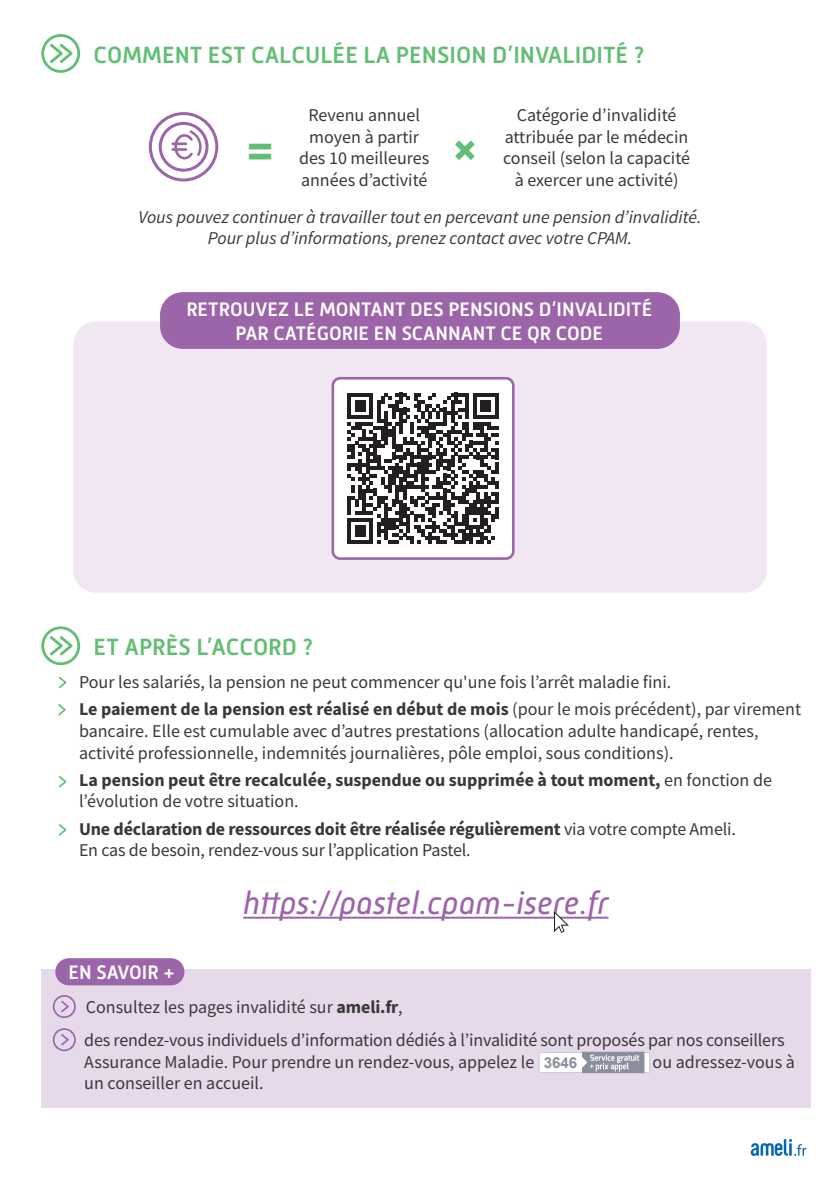
<style>
.page{position:relative;width:840px;height:1191px;background:#fff}
.page>*{position:absolute;margin:0;border:0;box-sizing:border-box;transform-origin:0 0}
.t1{font:700 48px "Mic 32 New";color:#63be75}
.t2{font:italic 32px "Mic 32 New";color:#9c64a9}
.t3{font:500 24px "Mic 32 New";color:#63be75}
.t4{font:500 20px/24px "Mic 32 New";color:#fff;text-align:center}
.t5{font:18px/21.6px "Source Sans Pro";color:#383839}
.t6{font:italic 18px/21.6px "Source Sans Pro";color:#383839;text-align:center}
.t7{font:700 18px/21.6px "Source Sans Pro";color:#383839}
.t8{font:700 15.2px "Arial";color:#8a8f9d}
.s1{font-weight:700}
.s2{font-weight:400}
</style>
<div class="page">
<div style="left:73px;top:321px;width:693px;height:271px;background:#f0e7f2;border-radius:23px"></div>
<svg style="left:41px;top:626px;width:39px;height:39px"></svg>
<svg style="left:59px;top:676px;width:7px;height:12px"></svg>
<svg style="left:58px;top:704px;width:8px;height:11px"></svg>
<svg style="left:59px;top:776px;width:7px;height:11px"></svg>
<svg style="left:59px;top:824px;width:7px;height:11px"></svg>
<svg style="left:750px;top:1139px;width:57px;height:17px"></svg>
<svg style="left:41px;top:34px;width:39px;height:39px"></svg>
<svg style="left:149px;top:112px;width:69px;height:69px"></svg>
<div style="left:160px;top:292px;width:519px;height:57px;background:#9c64a9;border-radius:23px"></div>
<div style="left:41px;top:969px;width:769px;height:138px;background:#e5d9ea"></div>
<div style="left:55px;top:958px;width:129px;height:27px;background:#9c64a9;border-radius:14px"></div>
<svg style="left:538px;top:1051px;width:111px;height:22px"></svg>
<svg style="left:53px;top:995px;width:23px;height:23px"></svg>
<svg style="left:53px;top:1028px;width:23px;height:23px"></svg>
<div style="left:332px;top:378px;width:181px;height:180px;background:#fff;border-radius:7px"></div>
<svg style="left:347px;top:393px;width:151px;height:151px"></svg>
<hr style="left:494px;top:492px;width:4px;height:11px;background:#231f20">
<svg style="left:494px;top:507px;width:4px;height:11px"></svg>
<div style="left:331px;top:377px;width:183px;height:183px;border:3px solid #9c64a9;border-radius:7px"></div>
<hr style="left:243px;top:916px;width:365px;height:2px;background:#9c64a9">
<img style="left:554px;top:911px;width:14px;height:21px">
<p class="t3" style="left:94px;top:41px;width:552px">COMMENT EST CALCULÉE LA PENSION D’INVALIDITÉ ?</p>
<p class="t1" style="left:246px;top:121px;width:29px">=</p>
<p class="t5" style="left:299px;top:104px;width:132px;text-align:center">Revenu annuel moyen à partir des 10 meilleures années d’activité</p>
<p class="t5" style="left:503px;top:104px;width:188px;text-align:center">Catégorie d’invalidité attribuée par le médecin conseil (selon la capacité à exercer une activité)</p>
<p class="t6" style="left:138px;top:206px;width:564px">Vous pouvez continuer à travailler tout en percevant une pension d’invalidité.<br>Pour plus d’informations, prenez contact avec votre CPAM.</p>
<p class="t4" style="left:186px;top:297px;width:467px">RETROUVEZ LE MONTANT DES PENSIONS D’INVALIDITÉ<br>PAR CATÉGORIE EN SCANNANT CE QR CODE</p>
<p class="t3" style="left:94px;top:633px;width:221px">ET APRÈS L’ACCORD ?</p>
<p class="t5" style="left:79px;top:671px;width:593px">Pour les salariés, la pension ne peut commencer qu'une fois l’arrêt maladie fini.</p>
<p class="t5" style="left:79px;top:698px;width:723px"><span class="s1">Le paiement de la pension est réalisé en début de mois</span> (pour le mois précédent), par virement bancaire. Elle est cumulable avec d’autres prestations (allocation adulte handicapé, rentes, activité professionnelle, indemnités journalières, pôle emploi, sous conditions).</p>
<p class="t7" style="left:79px;top:769px;width:694px">La pension peut être recalculée, suspendue ou supprimée à tout moment, <span class="s2">en fonction de l’évolution de votre situation.</span></p>
<p class="t5" style="left:79px;top:818px;width:658px"><span class="s1">Une déclaration de ressources doit être réalisée régulièrement</span> via votre compte Ameli.<br>En cas de besoin, rendez-vous sur l’application Pastel.</p>
<p class="t2" style="left:243px;top:884px;width:366px">https://pastel.cpam-isere.fr</p>
<p class="t4" style="left:68px;top:960px;width:108px">EN SAVOIR +</p>
<p class="t5" style="left:86px;top:996px;width:318px">Consultez les pages invalidité sur <span class="s1">ameli.fr</span>,</p>
<p class="t5" style="left:84px;top:1029px;width:701px">des rendez-vous individuels d’information dédiés à l’invalidité sont proposés par nos conseillers<br>Assurance Maladie. Pour prendre un rendez-vous, appelez le</p>
<p class="t5" style="left:652px;top:1050px;width:144px">ou adressez-vous à</p>
<p class="t8" style="left:543px;top:1052px;width:35px">3646</p>
<p class="t5" style="left:84px;top:1072px;width:181px">un conseiller en accueil.</p>
</div>
